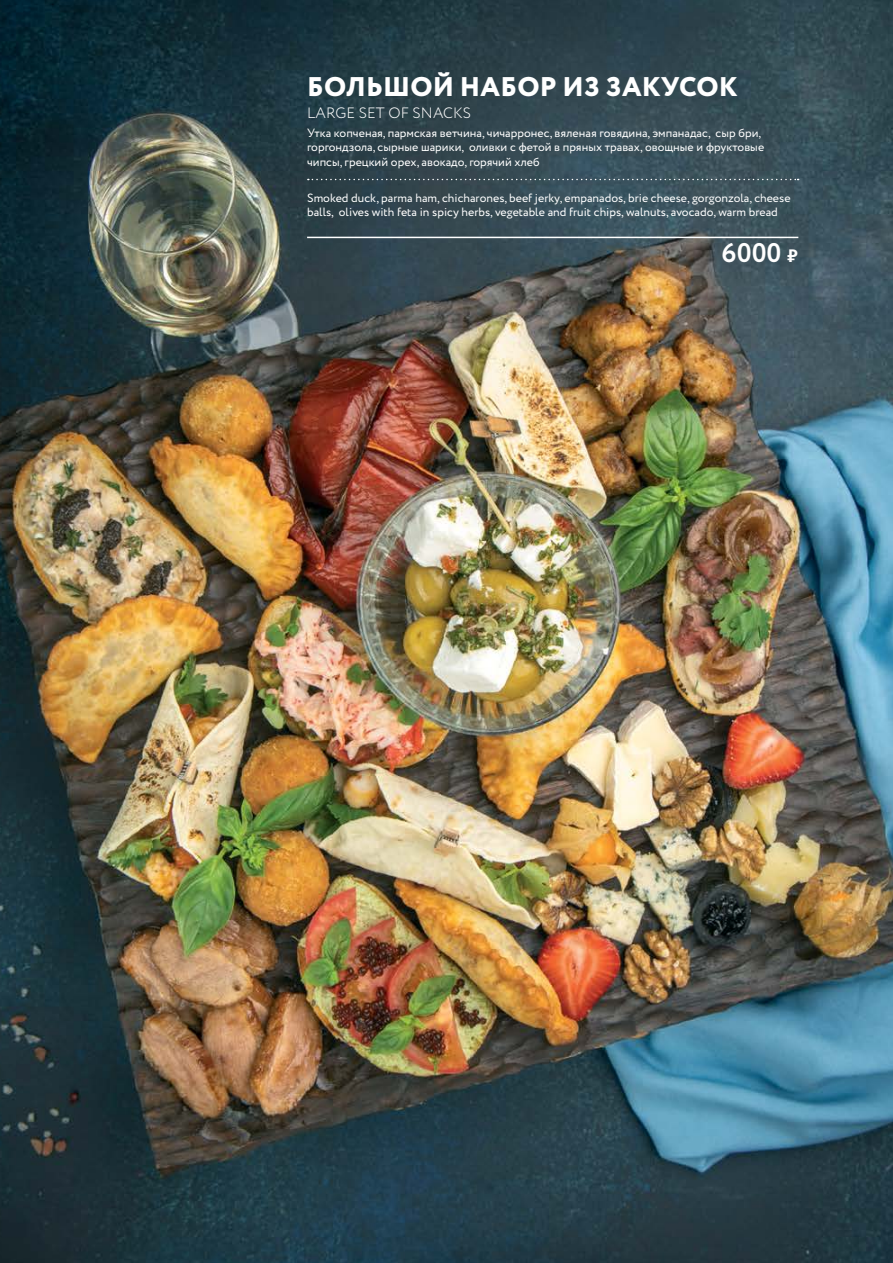
<style>
.page{position:relative;width:893px;height:1263px;background:#fff}
.page>*{position:absolute;margin:0;border:0;box-sizing:border-box;transform-origin:0 0}
.t1{font:800 27px "Circe";letter-spacing:.01em;color:#fff}
.t2{font:700 27px "Circe";color:#fff}
.t3{font:300 15px "Circe";letter-spacing:.01em;color:#fff}
.t4{font:12px/14.4px "Circe";color:#fff}
.s1{font-family:"PT Rouble Sans";font-weight:400;font-size:18px}
</style>
<div class="page">
<img style="left:0;top:0;width:893px;height:1263px">
<svg style="left:308px;top:179px;width:491px;height:1px"></svg>
<hr style="left:307px;top:237px;width:491px;height:1px;background:#fff">
<h1 class="t1" style="left:307px;top:69px;width:432px">БОЛЬШОЙ НАБОР ИЗ ЗАКУСОК</h1>
<p class="t3" style="left:307px;top:103px;width:165px">LARGE SET OF SNACKS</p>
<p class="t4" style="left:307px;top:126px;width:459px">Утка копченая, пармская ветчина, чичарронес, вяленая говядина, эмпанадас, сыр бри, горгондзола, сырные шарики, оливки с фетой в пряных травах, овощные и фруктовые чипсы, грецкий орех, авокадо, горячий хлеб</p>
<p class="t4" style="left:307px;top:191px;width:485px">Smoked duck, parma ham, chicharones, beef jerky, empanados, brie cheese, gorgonzola, cheese balls, olives with feta in spicy herbs, vegetable and fruit chips, walnuts, avocado, warm bread</p>
<h1 class="t2" style="left:722px;top:235px;width:78px">6000 <span class="s1">Й</span></h1>
</div>
